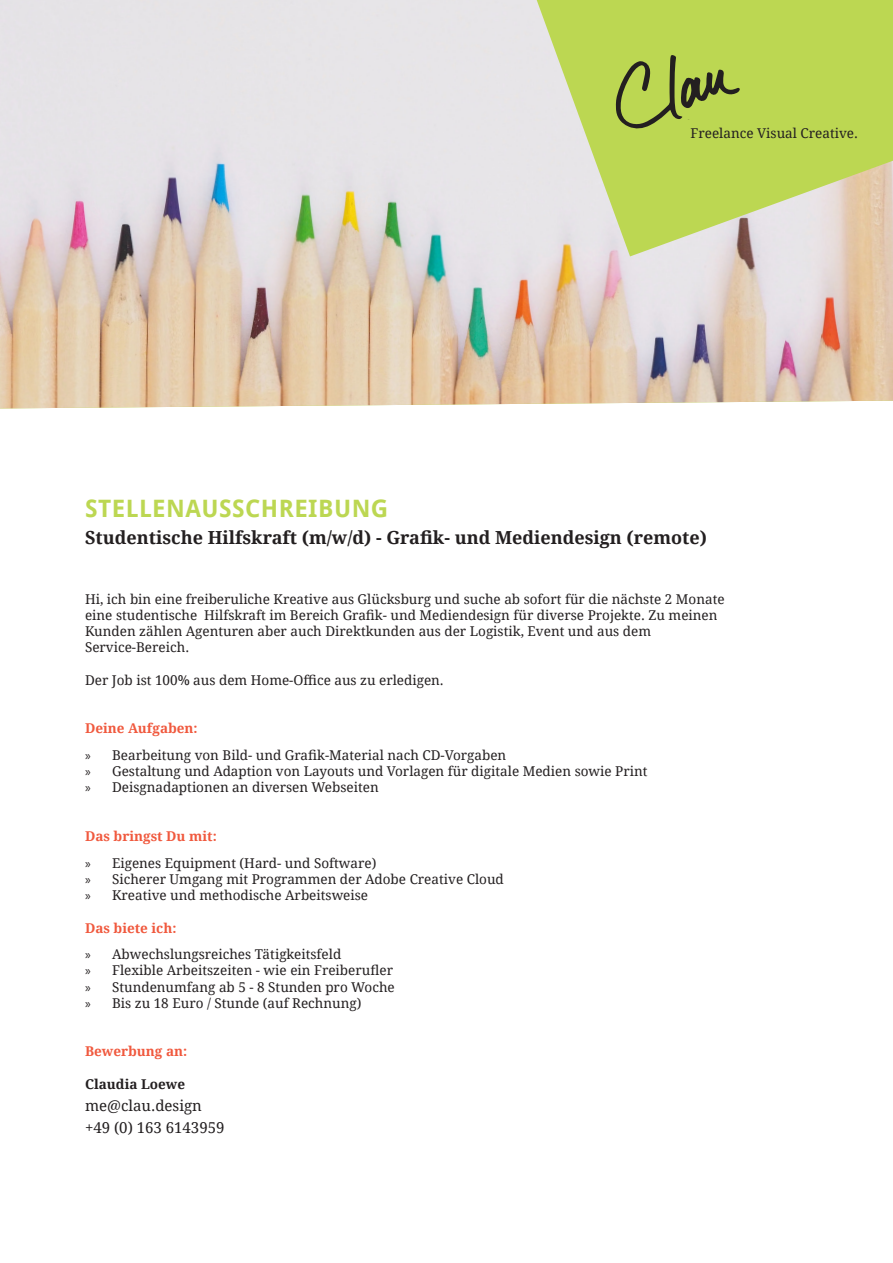
<style>
.page{position:relative;width:893px;height:1263px;background:#fff}
.page>*{position:absolute;margin:0;border:0;box-sizing:border-box;transform-origin:0 0}
.t1{font:700 24px "Droid Sans";letter-spacing:.02em;color:#bcd752}
.t2{font:700 18px "Droid Serif";color:#231f20}
.t3{font:15px/22.2px "Droid Serif";color:#231f20}
.t4{font:13.5px/16.2px "Droid Serif";color:#231f20}
.t5{font:700 13.5px "Droid Serif";color:#f0593e}
.t6{font:700 13.5px "Droid Serif";color:#231f20}
.s1{font-weight:700;color:#f0593e}
.s2{font-family:"Myriad Pro"}
</style>
<div class="page">
<img style="left:0;top:0;width:893px;height:408px">
<svg style="left:537px;top:0;width:356px;height:256px;background:#c8d87a"></svg>
<svg style="left:616px;top:55px;width:124px;height:75px;background:#9db147"></svg>
<p class="t4" style="left:690px;top:125px;width:169px">Freelance Visual Creative.</p>
<h1 class="t1" style="left:85px;top:492px;width:305px">STELLENAUSSCHREIBUNG</h1>
<h2 class="t2" style="left:85px;top:525px;width:623px">Studentische Hilfskraft (m/w/d) - Grafik- und Mediendesign (remote)</h2>
<p class="t4" style="left:85px;top:590px;width:641px">Hi, ich bin eine freiberuliche Kreative aus Glücksburg und suche ab sofort für die nächste 2 Monate eine studentische Hilfskraft im Bereich Grafik- und Mediendesign für diverse Projekte. Zu meinen Kunden zählen Agenturen aber auch Direktkunden aus der Logistik, Event und aus dem Service-Bereich.</p>
<p class="t4" style="left:85px;top:671px;width:360px">Der Job ist 100% aus dem Home-Office aus zu erledigen.</p>
<p class="t4" style="left:85px;top:715px;width:423px;line-height:26.7px"><span class="s1">Deine Aufgaben:<br></span><span class="s2">»</span> Bearbeitung von Bild- und Grafik-Material nach CD-Vorgaben</p>
<p class="t4" style="left:85px;top:763px;width:564px"><span class="s2">»</span> Gestaltung und Adaption von Layouts und Vorlagen für digitale Medien sowie Print <span class="s2">»</span> Deisgnadaptionen an diversen Webseiten</p>
<p class="t4" style="left:85px;top:822px;width:293px;line-height:26.7px"><span class="s1">Das bringst Du mit:<br></span><span class="s2">»</span> Eigenes Equipment (Hard- und Software)</p>
<p class="t4" style="left:85px;top:871px;width:420px"><span class="s2">»</span> Sicherer Umgang mit Programmen der Adobe Creative Cloud <span class="s2">»</span> Kreative und methodische Arbeitsweise</p>
<p class="t4" style="left:85px;top:914px;width:258px;line-height:26.7px"><span class="s1">Das biete ich:<br></span><span class="s2">»</span> Abwechslungsreiches Tätigkeitsfeld</p>
<p class="t4" style="left:85px;top:962px;width:311px"><span class="s2">»</span> Flexible Arbeitszeiten - wie ein Freiberufler <span class="s2">»</span> Stundenumfang ab 5 - 8 Stunden pro Woche <span class="s2">»</span> Bis zu 18 Euro / Stunde (auf Rechnung)</p>
<p class="t5" style="left:85px;top:1042px;width:104px">Bewerbung an:</p>
<p class="t6" style="left:85px;top:1074px;width:102px">Claudia Loewe</p>
<p class="t3" style="left:85px;top:1094px;width:141px">me@clau.design +49 (0) 163 6143959</p>
</div>
